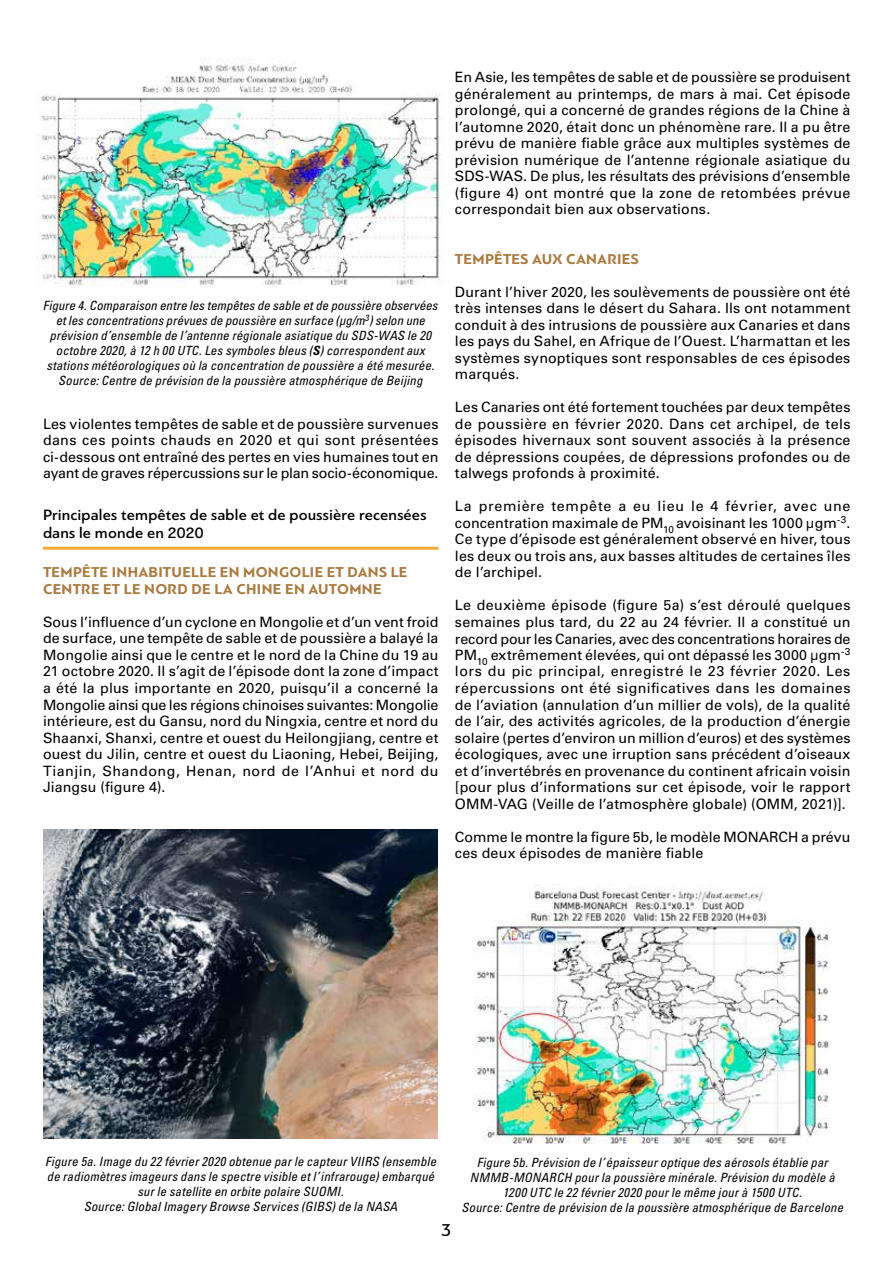
<style>
.page{position:relative;width:893px;height:1263px;background:#fff}
.page>*{position:absolute;margin:0;border:0;box-sizing:border-box;transform-origin:0 0}
.t1{font:500 18px "PF Bague Sans Pro";color:#000}
.t2{font:500 15.75px/18px "PF Bague Sans Pro";letter-spacing:.01em;color:#000}
.t3{font:700 15px/16.5px "PF Bague Sans Pro";letter-spacing:.02em;color:#a97a3f}
.t4{font:14.25px/16.5px "Univers LTCYR 55 Roman";letter-spacing:.01em;color:#000;text-align:justify}
.t5{font:12.75px/15px "Univers LTCYR 57 Condensed Obl";letter-spacing:.015em;color:#000;text-align:center}
.s1{font-family:"Univers LTCYR 67 Bold Cond Obl"}
</style>
<div class="page">
<hr style="left:43px;top:547px;width:395px;height:3px;background:#f7a936">
<img style="left:39px;top:59px;width:402px;height:227px">
<img style="left:43px;top:830px;width:395px;height:308px">
<img style="left:474px;top:884px;width:355px;height:260px">
<p class="t5" style="left:43px;top:297px;width:396px">Figure 4. Comparaison entre les tempêtes de sable et de poussière observées et les concentrations prévues de poussière en surface (µg/m<sup>3</sup>) selon une prévision d’ensemble de l’antenne régionale asiatique du SDS-WAS le 20 octobre 2020, à 12 h 00 UTC. Les symboles bleus (<span class="s1">S</span>) correspondent aux stations météorologiques où la concentration de poussière a été mesurée.<br>Source: Centre de prévision de la poussière atmosphérique de Beijing</p>
<p class="t4" style="left:43px;top:415px;width:397px">Les violentes tempêtes de sable et de poussière survenues dans ces points chauds en 2020 et qui sont présentées ci-dessous ont entraîné des pertes en vies humaines tout en ayant de graves répercussions sur le plan socio-économique.</p>
<p class="t2" style="left:43px;top:506px;width:385px">Principales tempêtes de sable et de poussière recensées dans le monde en 2020</p>
<p class="t3" style="left:43px;top:564px;width:366px">TEMPÊTE INHABITUELLE EN MONGOLIE ET DANS LE<br>CENTRE ET LE NORD DE LA CHINE EN AUTOMNE</p>
<p class="t4" style="left:43px;top:613px;width:397px">Sous l’influence d’un cyclone en Mongolie et d’un vent froid de surface, une tempête de sable et de poussière a balayé la Mongolie ainsi que le centre et le nord de la Chine du 19 au 21 octobre 2020. Il s’agit de l’épisode dont la zone d’impact a été la plus importante en 2020, puisqu’il a concerné la Mongolie ainsi que les régions chinoises suivantes: Mongolie intérieure, est du Gansu, nord du Ningxia, centre et nord du Shaanxi, Shanxi, centre et ouest du Heilongjiang, centre et ouest du Jilin, centre et ouest du Liaoning, Hebei, Beijing, Tianjin, Shandong, Henan, nord de l’Anhui et nord du Jiangsu (figure 4).</p>
<p class="t4" style="left:455px;top:68px;width:397px">En Asie, les tempêtes de sable et de poussière se produisent généralement au printemps, de mars à mai. Cet épisode prolongé, qui a concerné de grandes régions de la Chine à l’automne 2020, était donc un phénomène rare. Il a pu être prévu de manière fiable grâce aux multiples systèmes de prévision numérique de l’antenne régionale asiatique du SDS-WAS. De plus, les résultats des prévisions d’ensemble (figure 4) ont montré que la zone de retombées prévue correspondait bien aux observations.</p>
<p class="t3" style="left:455px;top:251px;width:185px">TEMPÊTES AUX CANARIES</p>
<p class="t4" style="left:455px;top:283px;width:397px">Durant l’hiver 2020, les soulèvements de poussière ont été très intenses dans le désert du Sahara. Ils ont notamment conduit à des intrusions de poussière aux Canaries et dans les pays du Sahel, en Afrique de l’Ouest. L’harmattan et les systèmes synoptiques sont responsables de ces épisodes marqués.</p>
<p class="t4" style="left:455px;top:398px;width:397px">Les Canaries ont été fortement touchées par deux tempêtes de poussière en février 2020. Dans cet archipel, de tels épisodes hivernaux sont souvent associés à la présence de dépressions coupées, de dépressions profondes ou de talwegs profonds à proximité.</p>
<p class="t4" style="left:455px;top:497px;width:397px">La première tempête a eu lieu le 4 février, avec une concentration maximale de PM<sub>10</sub> avoisinant les 1000 μgm<sup>-3</sup>.<br>Ce type d’épisode est généralement observé en hiver, tous les deux ou trois ans, aux basses altitudes de certaines îles de l’archipel.</p>
<p class="t4" style="left:455px;top:596px;width:397px">Le deuxième épisode (figure 5a) s’est déroulé quelques semaines plus tard, du 22 au 24 février. Il a constitué un record pour les Canaries, avec des concentrations horaires de PM<sub>10</sub> extrêmement élevées, qui ont dépassé les 3000 μgm<sup>-3 </sup>lors du pic principal, enregistré le 23 février 2020. Les répercussions ont été significatives dans les domaines de l’aviation (annulation d’un millier de vols), de la qualité de l’air, des activités agricoles, de la production d’énergie solaire (pertes d’environ un million d’euros) et des systèmes écologiques, avec une irruption sans précédent d’oiseaux et d’invertébrés en provenance du continent africain voisin [pour plus d’informations sur cet épisode, voir le rapport OMM-VAG (Veille de l’atmosphère globale) (OMM, 2021)].</p>
<p class="t4" style="left:455px;top:827px;width:397px">Comme le montre la figure 5b, le modèle MONARCH a prévu ces deux épisodes de manière fiable</p>
<p class="t5" style="left:45px;top:1154px;width:392px">Figure 5a. Image du 22 février 2020 obtenue par le capteur VIIRS (ensemble de radiomètres imageurs dans le spectre visible et l’infrarouge) embarqué sur le satellite en orbite polaire SUOMI.<br>Source: Global Imagery Browse Services (GIBS) de la NASA</p>
<p class="t5" style="left:462px;top:1154px;width:383px">Figure 5b. Prévision de l’épaisseur optique des aérosols établie par NMMB-MONARCH pour la poussière minérale. Prévision du modèle à 1200 UTC le 22 février 2020 pour le même jour à 1500 UTC.<br>Source: Centre de prévision de la poussière atmosphérique de Barcelone</p>
<p class="t1" style="left:441px;top:1219px;width:12px">3</p>
</div>
